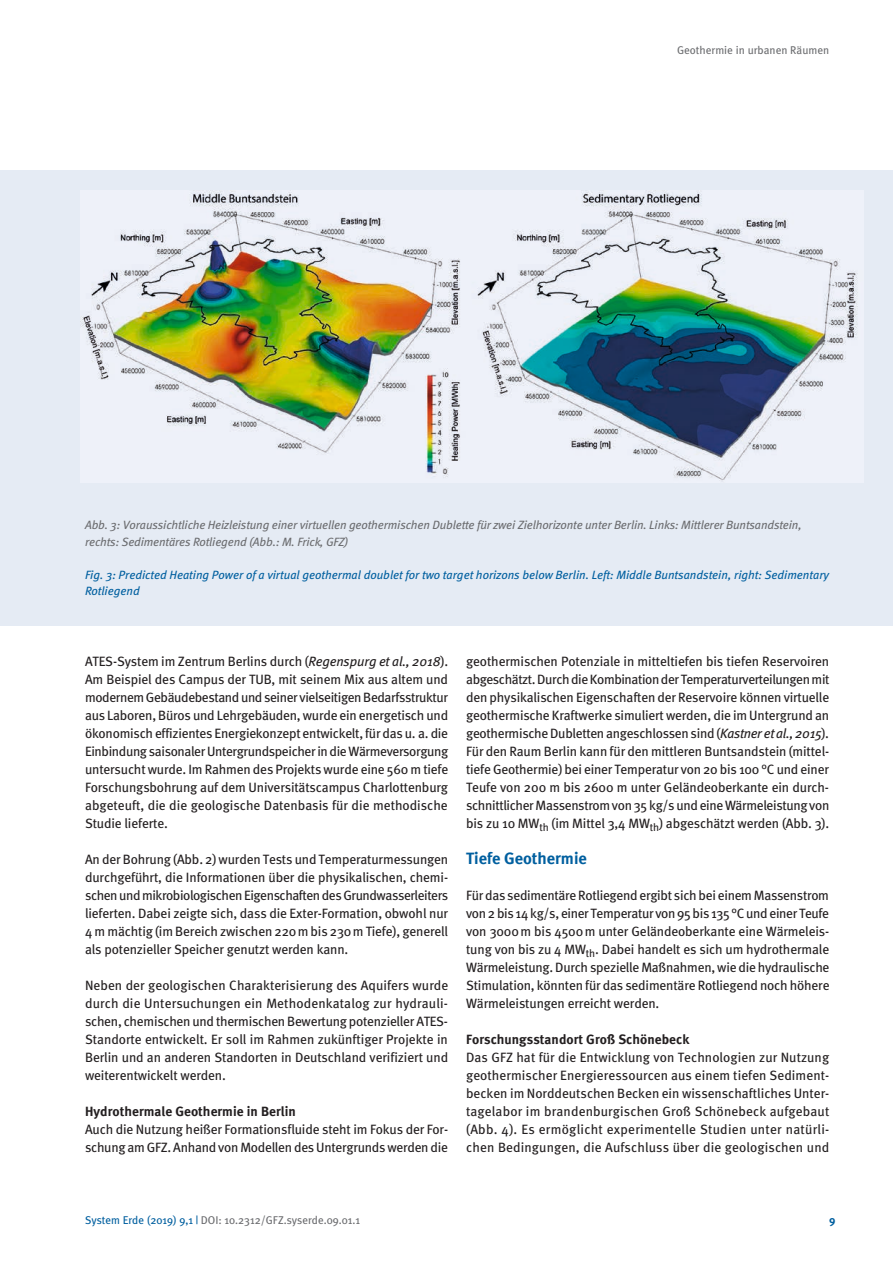
<style>
.page{position:relative;width:893px;height:1263px;background:#fff}
.page>*{position:absolute;margin:0;border:0;box-sizing:border-box;transform-origin:0 0}
.t1{font:700 16.5px "Meta";color:#005f9f}
.t2{font:13.5px/18px "Meta";letter-spacing:-.01em;color:#231f20;text-align:justify}
.t3{font:700 13.5px "Meta";letter-spacing:.005em;color:#231f20}
.t4{font:italic 12px/16.5px "Meta";letter-spacing:-.01em;color:#6c6d70}
.t5{font:italic 12px/16.5px "Meta";color:#005f9f}
.t6{font:11.25px "Meta Plus";color:#6c6d70}
.t7{font:11.25px "Meta";color:#6c6d70}
.t8{font:700 11.25px "Meta";color:#005f9f}
.s1{font-style:italic}
.s2{color:#005f9f}
</style>
<div class="page">
<div style="left:0;top:170px;width:893px;height:455px;background:#e5ebf4"></div>
<img style="left:81px;top:190px;width:777px;height:290px">
<p class="t7" style="left:677px;top:43px;width:154px">Geothermie in urbanen Räumen</p>
<p class="t4" style="left:85px;top:517px;width:718px">Abb. 3: Voraussichtliche Heizleistung einer virtuellen geothermischen Dublette für zwei Zielhorizonte unter Berlin. Links: Mittlerer Buntsandstein, rechts: Sedimentäres Rotliegend (Abb.: M. Frick, GFZ)</p>
<p class="t5" style="left:85px;top:566px;width:746px">Fig. 3: Predicted Heating Power of a virtual geothermal doublet for two target horizons below Berlin. Left: Middle Buntsandstein, right: Sedimentary<br>Rotliegend</p>
<p class="t2" style="left:85px;top:652px;width:365px">ATES-System im Zentrum Berlins durch (<span class="s1">Regenspurg et al., 2018</span>).<br>Am Beispiel des Campus der TUB, mit seinem Mix aus altem und modernem Gebäudebestand und seiner vielseitigen Bedarfsstruktur aus Laboren, Büros und Lehrgebäuden, wurde ein energetisch und ökonomisch effizientes Energiekonzept entwickelt, für das u. a. die Einbindung saisonaler Untergrundspeicher in die Wärmeversorgung untersucht wurde. Im Rahmen des Projekts wurde eine 560 m tiefe Forschungsbohrung auf dem Universitätscampus Charlottenburg abgeteuft, die die geologische Datenbasis für die methodische Studie lieferte.</p>
<p class="t2" style="left:85px;top:850px;width:365px">An der Bohrung (Abb. 2) wurden Tests und Temperaturmessungen durchgeführt, die Informationen über die physikalischen, chemi&shy;schen und mikrobiologischen Eigenschaften des Grundwasserleiters lieferten. Dabei zeigte sich, dass die Exter-Formation, obwohl nur 4 m mächtig (im Bereich zwischen 220m bis 230m Tiefe), generell als potenzieller Speicher genutzt werden kann.</p>
<p class="t2" style="left:85px;top:976px;width:365px">Neben der geologischen Charakterisierung des Aquifers wurde durch die Untersuchungen ein Methodenkatalog zur hydrauli&shy;schen, chemischen und thermischen Bewertung potenzieller ATES-Standorte entwickelt. Er soll im Rahmen zukünftiger Projekte in Berlin und an anderen Standorten in Deutschland verifiziert und weiterentwickelt werden.</p>
<p class="t3" style="left:85px;top:1103px;width:212px">Hydrothermale Geothermie in Berlin</p>
<p class="t2" style="left:85px;top:1120px;width:365px">Auch die Nutzung heißer Formationsfluide steht im Fokus der For&shy;schung am GFZ. Anhand von Modellen des Untergrunds werden die</p>
<p class="t2" style="left:466px;top:652px;width:365px">geothermischen Potenziale in mitteltiefen bis tiefen Reservoiren abgeschätzt. Durch die Kombination der Temperaturverteilungen mit den physikalischen Eigenschaften der Reservoire können virtuelle geothermische Kraftwerke simuliert werden, die im Untergrund an geothermische Dubletten angeschlossen sind (<span class="s1">Kastner et al., 2015</span>).<br>Für den Raum Berlin kann für den mittleren Buntsandstein (mittel&shy;tiefe Geothermie) bei einer Temperatur von 20 bis 100 °C und einer Teufe von 200 m bis 2600 m unter Geländeoberkante ein durch&shy;schnittlicher Massenstrom von 35 kg/s und eine Wärmeleistung von bis zu 10 MW<sub>th</sub> (im Mittel 3,4 MW<sub>th</sub>) abgeschätzt werden (Abb. 3).</p>
<p class="t1" style="left:466px;top:848px;width:122px">Tiefe Geothermie</p>
<p class="t2" style="left:466px;top:886px;width:365px">Für das sedimentäre Rotliegend ergibt sich bei einem Massenstrom von 2 bis 14 kg/s, einer Temperatur von 95 bis 135 °C und einer Teufe von 3000m bis 4500m unter Geländeoberkante eine Wärmeleis&shy;tung von bis zu 4 MW<sub>th</sub>. Dabei handelt es sich um hydrothermale Wärmeleistung. Durch spezielle Maßnahmen, wie die hydraulische Stimulation, könnten für das sedimentäre Rotliegend noch höhere Wärmeleistungen erreicht werden.</p>
<p class="t3" style="left:466px;top:1031px;width:225px">Forschungsstandort Groß Schönebeck</p>
<p class="t2" style="left:466px;top:1048px;width:365px">Das GFZ hat für die Entwicklung von Technologien zur Nutzung geothermischer Energieressourcen aus einem tiefen Sediment&shy;becken im Norddeutschen Becken ein wissenschaftliches Unter&shy;tagelabor im brandenburgischen Groß Schönebeck aufgebaut (Abb. 4). Es ermöglicht experimentelle Studien unter natürli&shy;chen Bedingungen, die Aufschluss über die geologischen und</p>
<p class="t6" style="left:85px;top:1214px;width:277px"><span class="s2">System Erde (2019) 9,1 |</span> DOI: 10.2312/GFZ.syserde.09.01.1</p>
<p class="t8" style="left:829px;top:1213px;width:8px">9</p>
</div>
